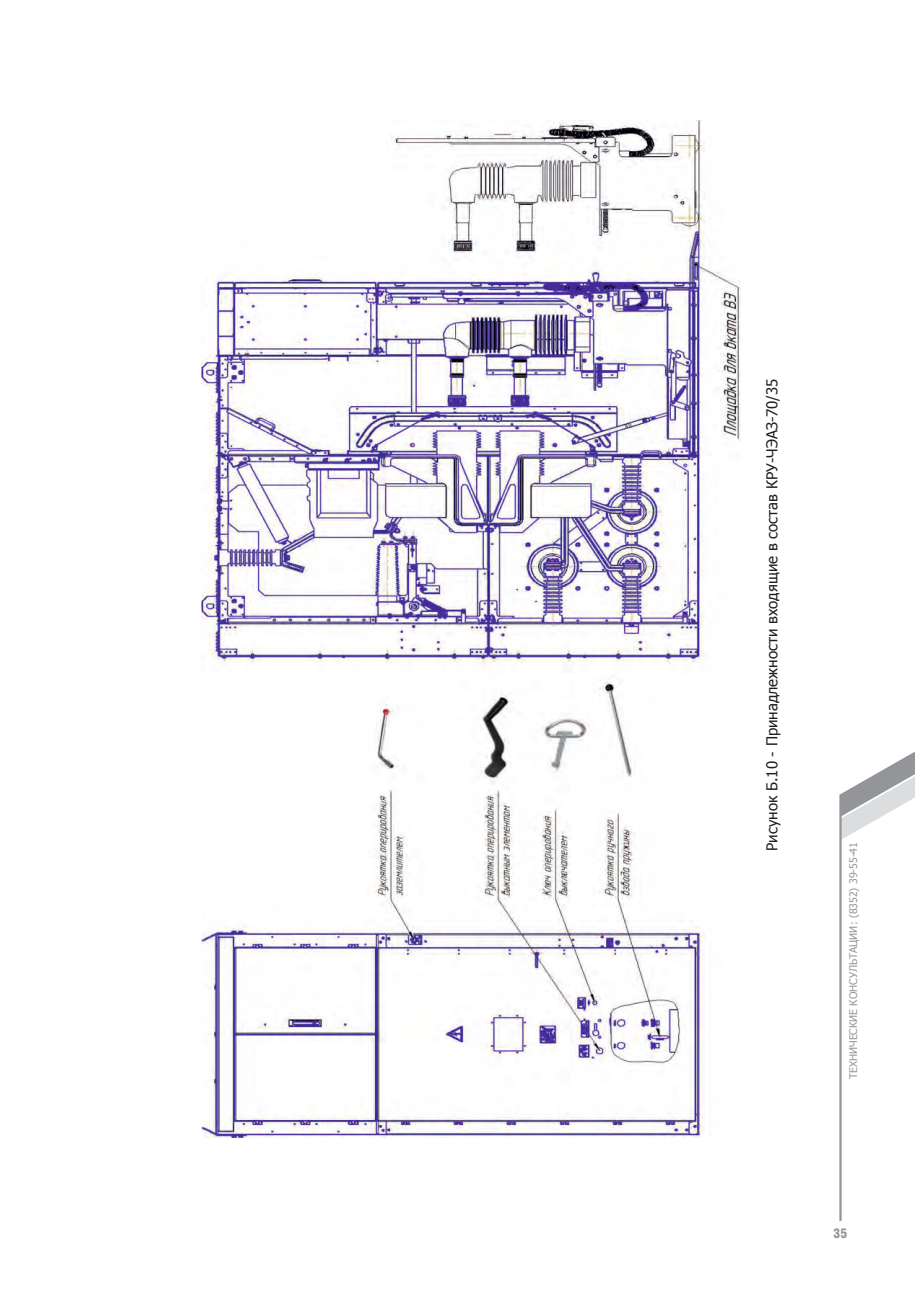
<style>
.page{position:relative;width:915px;height:1306px;background:#fff}
.page>*{position:absolute;margin:0;border:0;box-sizing:border-box;transform-origin:0 0}
.Рисунка_название{font:15px "Tahoma";color:#231f20}
.t1{font:900 13.5px "Helios Cond";color:#939598}
.t2{font:10.5px "Tahoma";color:#939598}
</style>
<div class="page">
<svg style="left:839px;top:752px;width:75px;height:469px"></svg>
<img style="left:202px;top:120px;width:538px;height:1017px">
<p class="Рисунка_название" style="left:761px;top:851px;width:474px;rotate:-90deg">Рисунок Б.10 - Принадлежности входящие в состав КРУ-ЧЭАЗ-70/35</p>
<p class="t2" style="left:845px;top:1079px;width:239px;rotate:-90deg">ТЕХНИЧЕСКИЕ КОНСУЛЬТАЦИИ: (8352) 39-55-41</p>
<p class="t1" style="left:833px;top:1225px;width:15px">35</p>
</div>
